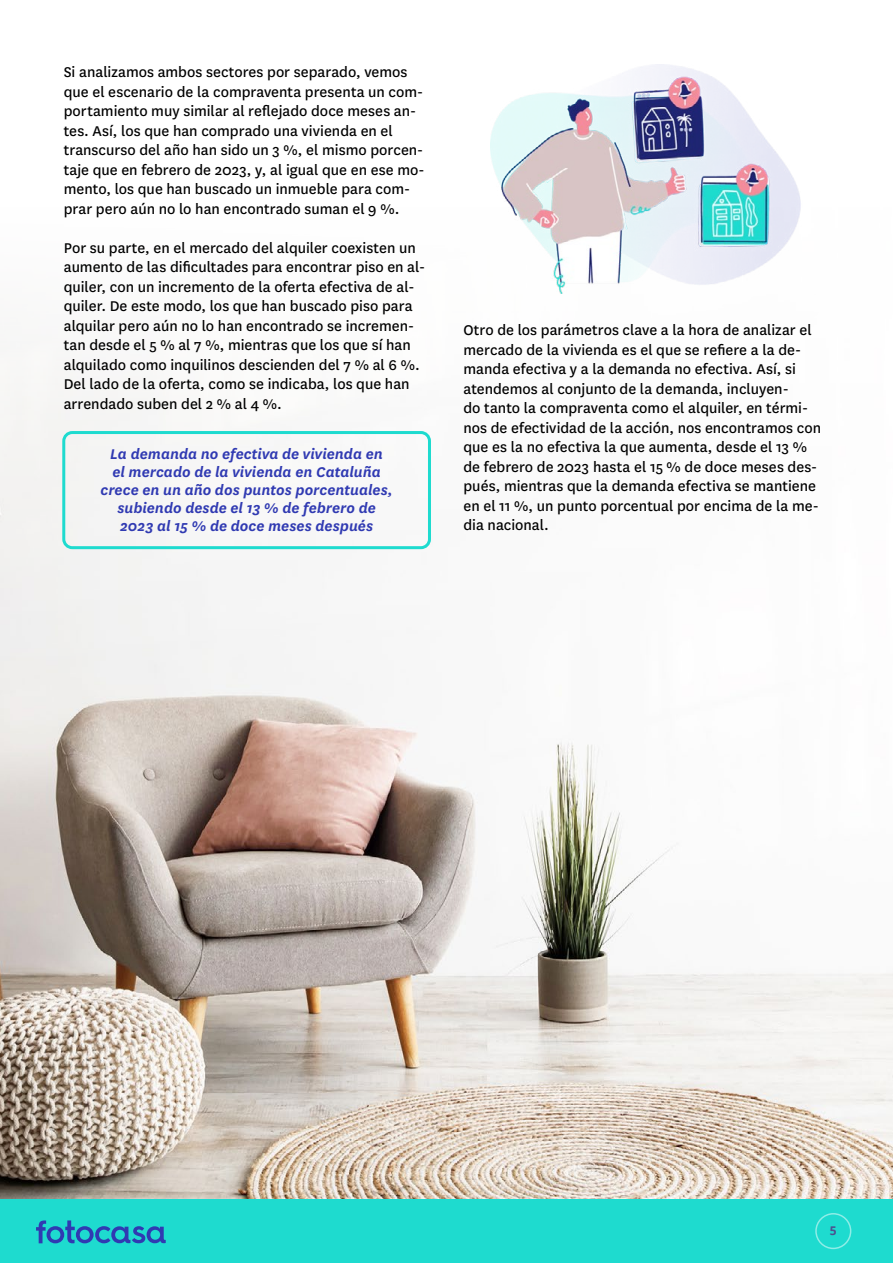
<style>
.page{position:relative;width:893px;height:1263px;background:#fff}
.page>*{position:absolute;margin:0;border:0;box-sizing:border-box;transform-origin:0 0}
.t1{font:16.5px/19.5px "National";color:#000}
.Párrafo_destacado{font:italic 600 16.5px/18px "National";color:#303ab2;text-align:center}
.t2{font:700 12px "Open Sans";color:#4c518f}
</style>
<div class="page">
<img style="left:0;top:293px;width:893px;height:906px">
<div style="left:62px;top:431px;width:369px;height:118px;border:3px solid #1edbcf;border-radius:9px"></div>
<img style="left:490px;top:65px;width:311px;height:228px">
<div style="left:0;top:1199px;width:893px;height:64px;background:#1edbcf"></div>
<svg style="left:36px;top:1220px;width:130px;height:23px"></svg>
<div style="left:815px;top:1213px;width:36px;height:36px;border:2px solid #8eede7;border-radius:50%"></div>
<p class="t1" style="left:64px;top:62px;width:362px">Si analizamos ambos sectores por separado, vemos que el escenario de la compraventa presenta un com&shy;portamiento muy similar al reflejado doce meses an&shy;tes. Así, los que han comprado una vivienda en el transcurso del año han sido un 3 %, el mismo porcen&shy;taje que en febrero de 2023, y, al igual que en ese mo&shy;mento, los que han buscado un inmueble para com&shy;prar pero aún no lo han encontrado suman el 9 %.</p>
<p class="t1" style="left:64px;top:237px;width:363px">Por su parte, en el mercado del alquiler coexisten un aumento de las dificultades para encontrar piso en al&shy;quiler, con un incremento de la oferta efectiva de al&shy;quiler. De este modo, los que han buscado piso para alquilar pero aún no lo han encontrado se incremen&shy;tan desde el 5 % al 7 %, mientras que los que sí han alquilado como inquilinos descienden del 7 % al 6 %.<br>Del lado de la oferta, como se indicaba, los que han arrendado suben del 2 % al 4 %.</p>
<p class="Párrafo_destacado" style="left:101px;top:444px;width:294px">La demanda no efectiva de vivienda en<br>el mercado de la vivienda en Cataluña crece en un año dos puntos porcentuales, subiendo desde el 13 % de febrero de 2023 al 15 % de doce meses después</p>
<p class="t1" style="left:463px;top:320px;width:359px">Otro de los parámetros clave a la hora de analizar el mercado de la vivienda es el que se refiere a la de&shy;manda efectiva y a la demanda no efectiva. Así, si atendemos al conjunto de la demanda, incluyen-<br>do tanto la compraventa como el alquiler, en térmi&shy;nos de efectividad de la acción, nos encontramos con que es la no efectiva la que aumenta, desde el 13 % de febrero de 2023 hasta el 15 % de doce meses des&shy;pués, mientras que la demanda efectiva se mantiene en el 11 %, un punto porcentual por encima de la me&shy;dia nacional.</p>
<p class="t2" style="left:830px;top:1222px;width:8px">5</p>
</div>
